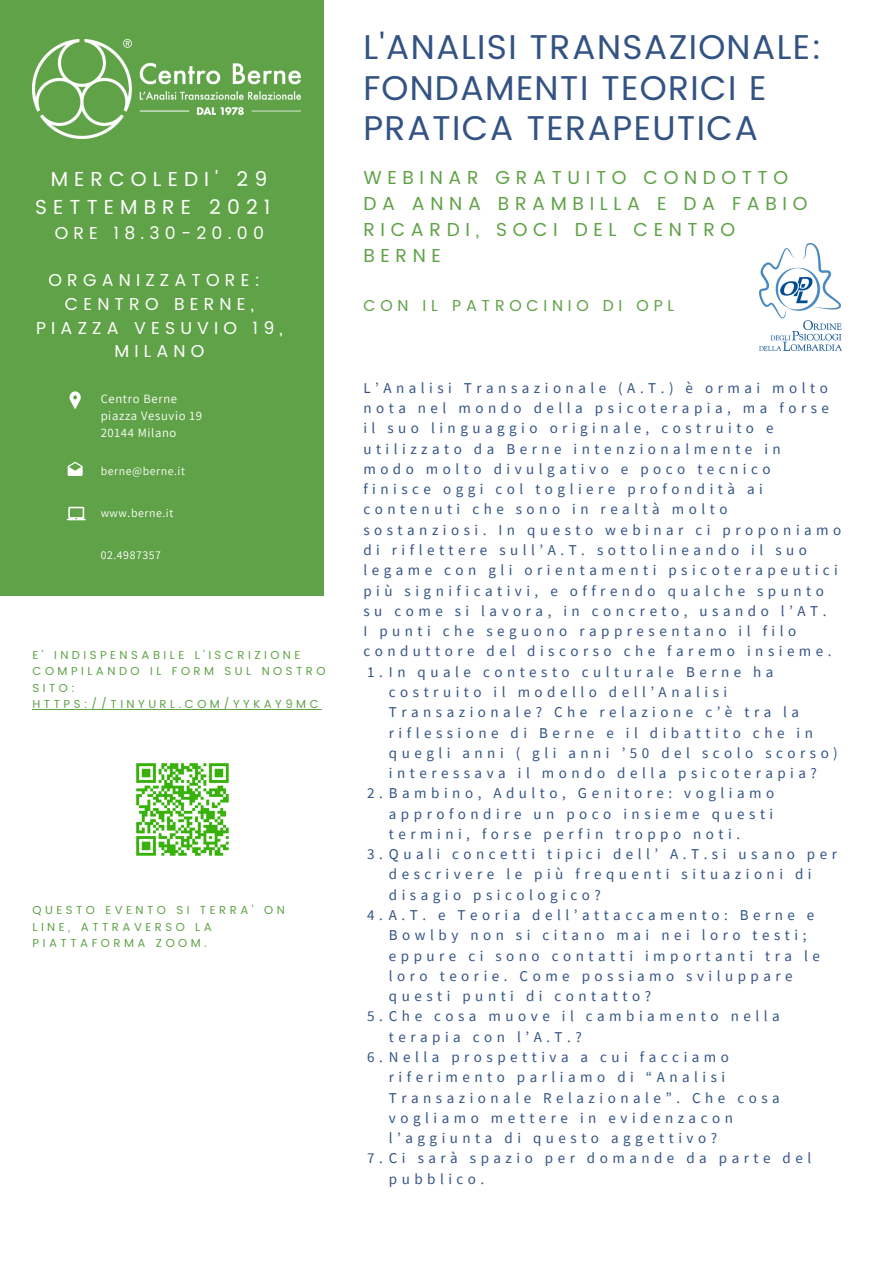
<style>
.page{position:relative;width:894px;height:1264px;background:#fff}
.page>*{position:absolute;margin:0;border:0;box-sizing:border-box;transform-origin:0 0}
.t1{font:34.35px/40.5px "Poppins";letter-spacing:.035em;color:#335384}
.t2{font:20.25px/28.2px "Poppins";letter-spacing:.3em;color:#fff;text-align:right}
.t3{font:18.75px/26px "Poppins";letter-spacing:.3em;color:#60a248}
.t4{font:17.25px/23.7px "Poppins";letter-spacing:.3em;color:#fff;text-align:center}
.t5{font:15.75px "Poppins";letter-spacing:.3em;color:#60a248}
.t6{font:15px/20.2px "Source Sans Pro";letter-spacing:.3em;color:#335384}
.t7{font:12.75px "Assistant";letter-spacing:.05em;color:#fff}
.t8{font:11.85px "Assistant";letter-spacing:.05em;color:#fff}
.t9{font:11.55px/16.5px "Poppins";letter-spacing:.3em;color:#60a248}
</style>
<div class="page">
<div style="left:0;top:0;width:323px;height:595px;background:#60a248"></div>
<svg style="left:69px;top:391px;width:12px;height:18px"></svg>
<svg style="left:67px;top:506px;width:19px;height:14px"></svg>
<svg style="left:68px;top:461px;width:15px;height:15px"></svg>
<img style="left:33px;top:40px;width:267px;height:99px">
<img style="left:759px;top:243px;width:82px;height:107px">
<img style="left:136px;top:763px;width:93px;height:93px">
<hr style="left:33px;top:709px;width:289px;height:1px;background:#60a248">
<p class="t2" style="left:35px;top:165px;width:237px">MERCOLEDI' 29<br>SETTEMBRE 2021</p>
<p class="t4" style="left:55px;top:221px;width:211px">ORE 18.30-20.00</p>
<p class="t4" style="left:49px;top:268px;width:213px">ORGANIZZATORE:</p>
<p class="t4" style="left:36px;top:292px;width:248px">CENTRO BERNE,<br>PIAZZA VESUVIO 19,<br>MILANO</p>
<p class="t7" style="left:101px;top:390px;width:78px">Centro Berne</p>
<p class="t7" style="left:101px;top:406px;width:103px">piazza Vesuvio 19</p>
<p class="t7" style="left:101px;top:423px;width:77px">20144 Milano</p>
<p class="t8" style="left:101px;top:462px;width:86px">berne@berne.it</p>
<p class="t8" style="left:101px;top:505px;width:74px">www.berne.it</p>
<p class="t8" style="left:101px;top:547px;width:62px">02.4987357</p>
<p class="t9" style="left:33px;top:646px;width:294px">E' INDISPENSABILE L'ISCRIZIONE<br>COMPILANDO IL FORM SUL NOSTRO<br>SITO:</p>
<p class="t9" style="left:33px;top:695px;width:287px">HTTPS://TINYURL.COM/YYKAY9MC</p>
<p class="t9" style="left:33px;top:902px;width:254px">QUESTO EVENTO SI TERRA' ON<br>LINE, ATTRAVERSO LA<br>PIATTAFORMA ZOOM.</p>
<p class="t1" style="left:363px;top:27px;width:460px">L'ANALISI TRANSAZIONALE:<br>FONDAMENTI TEORICI E<br>PRATICA TERAPEUTICA</p>
<p class="t3" style="left:363px;top:164px;width:445px">WEBINAR GRATUITO CONDOTTO<br>DA ANNA BRAMBILLA E DA FABIO<br>RICARDI, SOCI DEL CENTRO<br>BERNE</p>
<p class="t5" style="left:363px;top:296px;width:312px">CON IL PATROCINIO DI OPL</p>
<p class="t6" style="left:363px;top:377px;width:479px">L’Analisi Transazionale (A.T.) è ormai molto nota nel mondo della psicoterapia, ma forse il suo linguaggio originale, costruito e utilizzato da Berne intenzionalmente in<br>modo molto divulgativo e poco tecnico finisce oggi col togliere profondità ai contenuti che sono in realtà molto sostanziosi. In questo webinar ci proponiamo di riflettere sull’A.T. sottolineando il suo legame con gli orientamenti psicoterapeutici più significativi, e offrendo qualche spunto su come si lavora, in concreto, usando l’AT.</p>
<p class="t6" style="left:363px;top:620px;width:469px">I punti che seguono rappresentano il filo conduttore del discorso che faremo insieme.</p>
<p class="t6" style="left:389px;top:661px;width:450px;text-indent:-22px">1 .In quale contesto culturale Berne ha costruito il modello dell’Analisi Transazionale? Che relazione c’è tra la riflessione di Berne e il dibattito che in quegli anni ( gli anni ’50 del scolo scorso) interessava il mondo della psicoterapia?</p>
<p class="t6" style="left:389px;top:783px;width:387px;text-align:justify;text-indent:-22px">2 .Bambino, Adulto, Genitore: vogliamo approfondire un poco insieme questi termini, forse perfin troppo noti.</p>
<p class="t6" style="left:389px;top:843px;width:449px;text-indent:-22px">3 .Quali concetti tipici dell’ A.T.si usano per descrivere le più frequenti situazioni di disagio psicologico?</p>
<p class="t6" style="left:389px;top:904px;width:432px;text-indent:-22px">4 .A.T. e Teoria dell’attaccamento: Berne e Bowlby non si citano mai nei loro testi; eppure ci sono contatti importanti tra le loro teorie. Come possiamo sviluppare questi punti di contatto?</p>
<p class="t6" style="left:389px;top:1005px;width:392px;text-indent:-22px">5 .Che cosa muove il cambiamento nella terapia con l’A.T.?</p>
<p class="t6" style="left:389px;top:1046px;width:392px;text-indent:-22px">6 .Nella prospettiva a cui facciamo riferimento parliamo di “Analisi Transazionale Relazionale”. Che cosa vogliamo mettere in evidenzacon l’aggiunta di questo aggettivo?</p>
<p class="t6" style="left:389px;top:1147px;width:423px;text-indent:-22px">7 .Ci sarà spazio per domande da parte del pubblico.</p>
</div>
